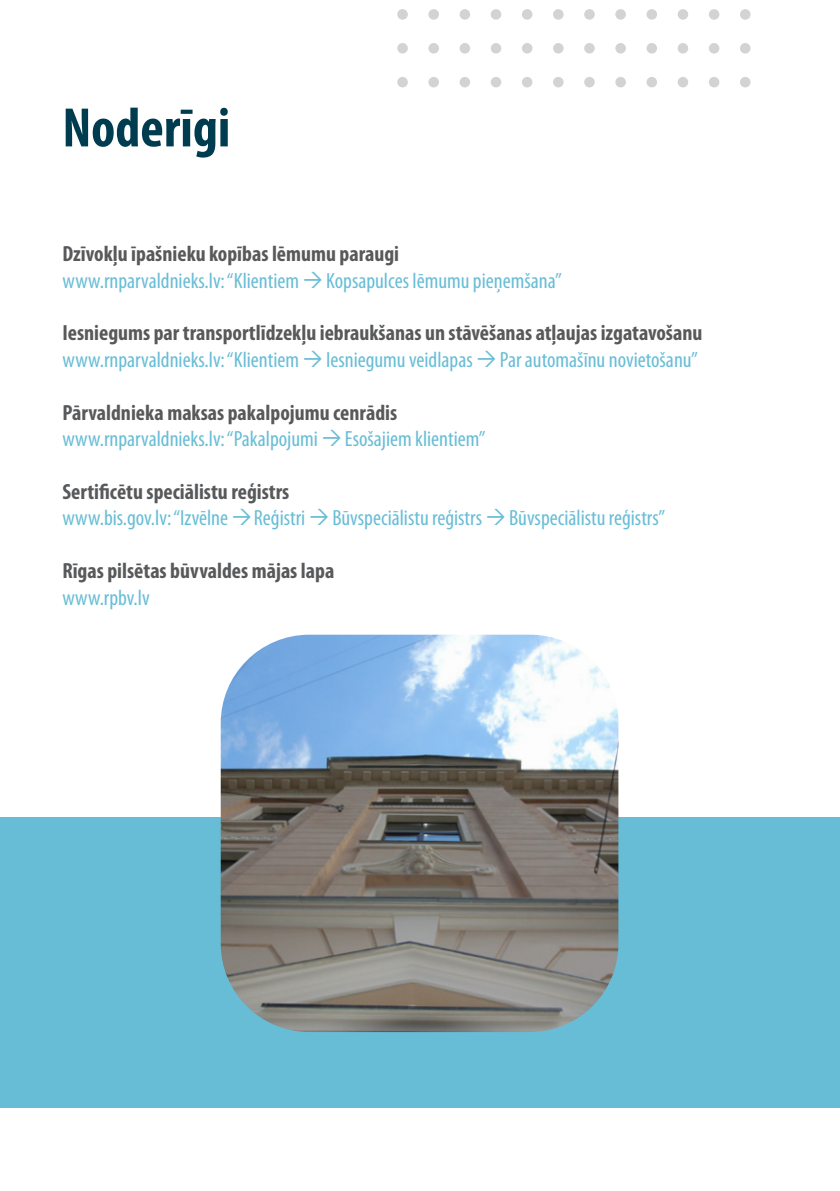
<style>
.page{position:relative;width:840px;height:1191px;background:#fff}
.page>*{position:absolute;margin:0;border:0;box-sizing:border-box;transform-origin:0 0}
.t1{font:700 condensed 56px "Myriad Pro";color:#003c4f}
.t2{font:condensed 22px "Myriad Pro";color:#68bdd6}
.t3{font:700 condensed 22px "Myriad Pro";color:#58595b}
</style>
<div class="page">
<div style="left:397px;top:77px;width:10px;height:10px;background:#d1d3d4;border-radius:50%"></div>
<div style="left:397px;top:43px;width:10px;height:11px;background:#d1d3d4;border-radius:50%"></div>
<div style="left:397px;top:9px;width:10px;height:11px;background:#d1d3d4;border-radius:50%"></div>
<div style="left:428px;top:77px;width:10px;height:10px;background:#d1d3d4;border-radius:50%"></div>
<div style="left:428px;top:43px;width:10px;height:11px;background:#d1d3d4;border-radius:50%"></div>
<div style="left:428px;top:9px;width:10px;height:11px;background:#d1d3d4;border-radius:50%"></div>
<div style="left:459px;top:77px;width:11px;height:10px;background:#d1d3d4;border-radius:50%"></div>
<div style="left:459px;top:43px;width:11px;height:11px;background:#d1d3d4;border-radius:50%"></div>
<div style="left:459px;top:9px;width:11px;height:11px;background:#d1d3d4;border-radius:50%"></div>
<div style="left:490px;top:77px;width:11px;height:10px;background:#d1d3d4;border-radius:50%"></div>
<div style="left:490px;top:43px;width:11px;height:11px;background:#d1d3d4;border-radius:50%"></div>
<div style="left:490px;top:9px;width:11px;height:11px;background:#d1d3d4;border-radius:50%"></div>
<div style="left:521px;top:77px;width:11px;height:10px;background:#d1d3d4;border-radius:50%"></div>
<div style="left:521px;top:43px;width:11px;height:11px;background:#d1d3d4;border-radius:50%"></div>
<div style="left:521px;top:9px;width:11px;height:11px;background:#d1d3d4;border-radius:50%"></div>
<div style="left:552px;top:77px;width:11px;height:10px;background:#d1d3d4;border-radius:50%"></div>
<div style="left:552px;top:43px;width:11px;height:11px;background:#d1d3d4;border-radius:50%"></div>
<div style="left:552px;top:9px;width:11px;height:11px;background:#d1d3d4;border-radius:50%"></div>
<div style="left:584px;top:77px;width:10px;height:10px;background:#d1d3d4;border-radius:50%"></div>
<div style="left:584px;top:43px;width:10px;height:11px;background:#d1d3d4;border-radius:50%"></div>
<div style="left:584px;top:9px;width:10px;height:11px;background:#d1d3d4;border-radius:50%"></div>
<div style="left:615px;top:77px;width:10px;height:10px;background:#d1d3d4;border-radius:50%"></div>
<div style="left:615px;top:43px;width:10px;height:11px;background:#d1d3d4;border-radius:50%"></div>
<div style="left:615px;top:9px;width:10px;height:11px;background:#d1d3d4;border-radius:50%"></div>
<div style="left:646px;top:77px;width:10px;height:10px;background:#d1d3d4;border-radius:50%"></div>
<div style="left:646px;top:43px;width:10px;height:11px;background:#d1d3d4;border-radius:50%"></div>
<div style="left:646px;top:9px;width:10px;height:11px;background:#d1d3d4;border-radius:50%"></div>
<div style="left:677px;top:77px;width:10px;height:10px;background:#d1d3d4;border-radius:50%"></div>
<div style="left:677px;top:43px;width:10px;height:11px;background:#d1d3d4;border-radius:50%"></div>
<div style="left:677px;top:9px;width:10px;height:11px;background:#d1d3d4;border-radius:50%"></div>
<div style="left:708px;top:77px;width:11px;height:10px;background:#d1d3d4;border-radius:50%"></div>
<div style="left:708px;top:43px;width:11px;height:11px;background:#d1d3d4;border-radius:50%"></div>
<div style="left:708px;top:9px;width:11px;height:11px;background:#d1d3d4;border-radius:50%"></div>
<div style="left:739px;top:77px;width:11px;height:10px;background:#d1d3d4;border-radius:50%"></div>
<div style="left:739px;top:43px;width:11px;height:11px;background:#d1d3d4;border-radius:50%"></div>
<div style="left:739px;top:9px;width:11px;height:11px;background:#d1d3d4;border-radius:50%"></div>
<div style="left:0;top:817px;width:839px;height:290px;background:#68bdd6"></div>
<img style="left:220px;top:634px;width:398px;height:398px">
<h1 class="t1" style="left:62px;top:97px;width:169px">Noderīgi</h1>
<p class="t3" style="left:62px;top:242px;width:338px">Dzīvokļu īpašnieku kopības lēmumu paraugi</p>
<p class="t2" style="left:62px;top:268px;width:501px">www.rnparvaldnieks.lv: “Klientiem Kopsapulces lēmumu pieņemšana”</p>
<p class="t3" style="left:62px;top:321px;width:641px">Iesniegums par transportlīdzekļu iebraukšanas un stāvēšanas atļaujas izgatavošanu</p>
<p class="t2" style="left:62px;top:348px;width:636px">www.rnparvaldnieks.lv: “Klientiem Iesniegumu veidlapas Par automašīnu novietošanu”</p>
<p class="t3" style="left:62px;top:400px;width:336px">Pārvaldnieka maksas pakalpojumu cenrādis</p>
<p class="t2" style="left:62px;top:427px;width:424px">www.rnparvaldnieks.lv: “Pakalpojumi Esošajiem klientiem”</p>
<p class="t3" style="left:62px;top:479px;width:228px">Sertificētu speciālistu reģistrs</p>
<p class="t2" style="left:62px;top:506px;width:604px">www.bis.gov.lv: “Izvēlne Reģistri Būvspeciālistu reģistrs Būvspeciālistu reģistrs”</p>
<p class="t3" style="left:62px;top:558px;width:273px">Rīgas pilsētas būvvaldes mājas lapa</p>
<p class="t2" style="left:62px;top:585px;width:89px">www.rpbv.lv</p>
</div>
